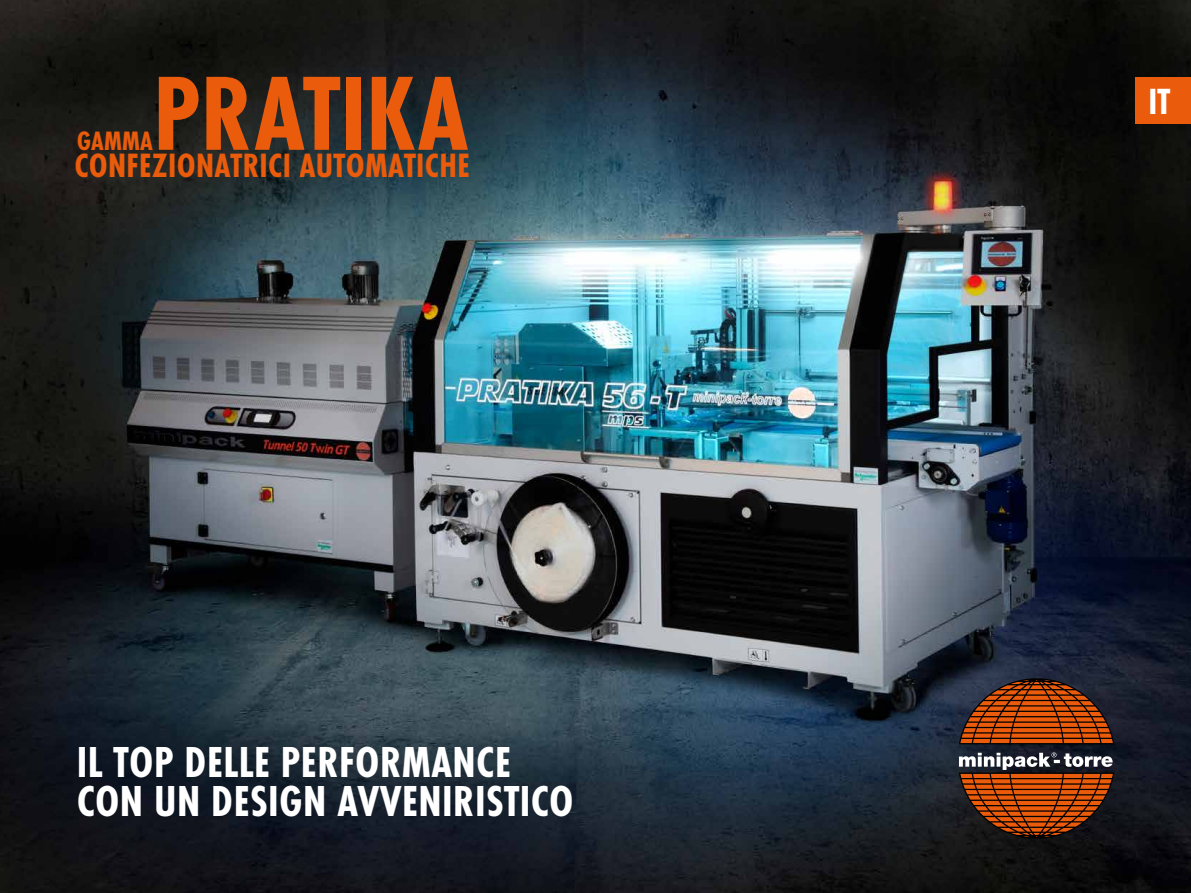
<style>
.page{position:relative;width:1191px;height:893px;background:#fff}
.page>*{position:absolute;margin:0;border:0;box-sizing:border-box;transform-origin:0 0}
.t1{font:700 109.35px "Futura PT Cond";color:#ea5b0b}
.t2{font:700 45px/39px "Futura PT Cond";letter-spacing:.01em;color:#fff}
.t3{font:700 37.8px "Futura PT Cond";color:#fff}
.t4{font:700 34.95px "Futura PT Cond";letter-spacing:.01em;color:#ea5b0b}
.t5{font:700 27.6px "Futura PT Cond";letter-spacing:.01em;color:#ea5b0b}
</style>
<div class="page">
<img style="left:0;top:0;width:1191px;height:893px">
<div style="left:1135px;top:77px;width:56px;height:46px;background:#ea5b0b"></div>
<svg style="left:959px;top:678px;width:155px;height:66px;background:#7e3815"></svg>
<svg style="left:959px;top:752px;width:155px;height:87px;background:#733e22"></svg>
<h1 class="t1" style="left:153px;top:50px;width:316px">PRATIKA</h1>
<p class="t4" style="left:74px;top:145px;width:397px">CONFEZIONATRICI AUTOMATICHE</p>
<p class="t5" style="left:77px;top:125px;width:78px">GAMMA</p>
<p class="t2" style="left:77px;top:743px;width:498px">IL TOP DELLE PERFORMANCE<br>CON UN DESIGN AVVENIRISTICO</p>
<p class="t3" style="left:1148px;top:80px;width:23px">IT</p>
</div>
